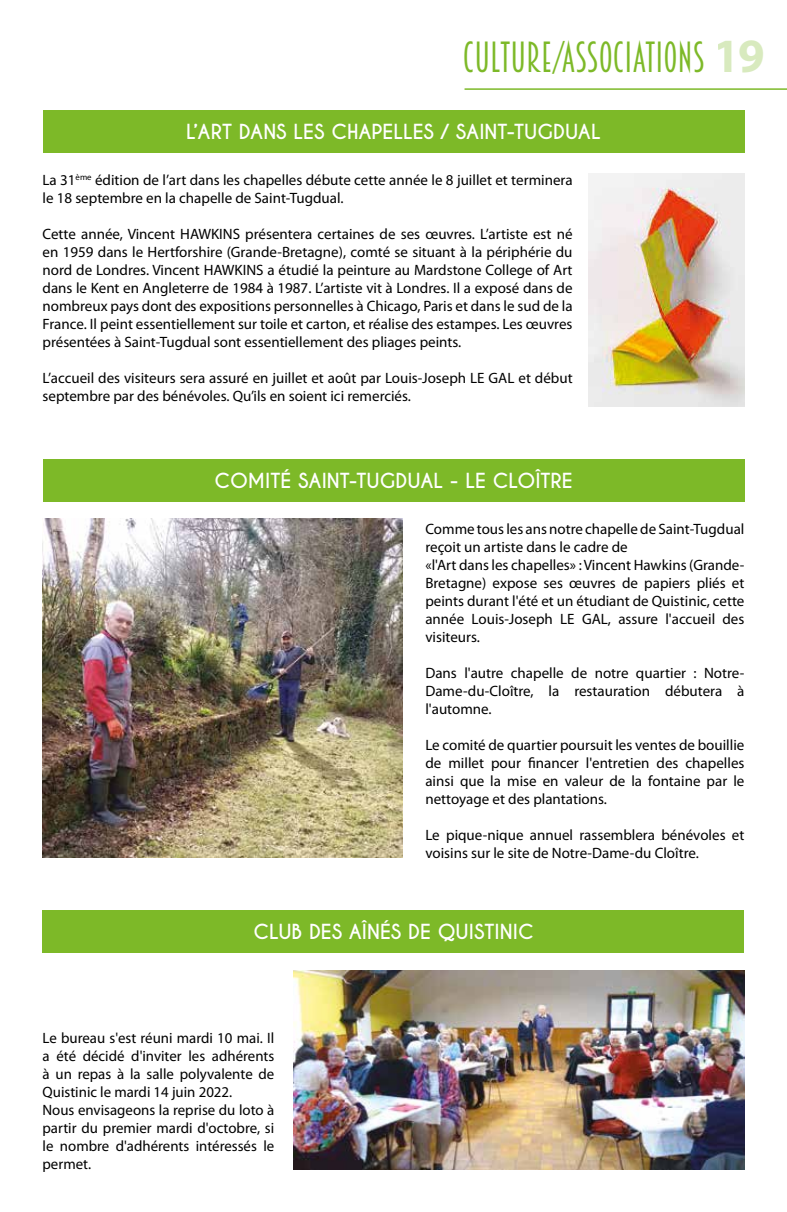
<style>
.page{position:relative;width:787px;height:1212px;background:#fff}
.page>*{position:absolute;margin:0;border:0;box-sizing:border-box;transform-origin:0 0}
.t1{font:39px "Breamcatcher";color:#7db928}
.t2{font:700 19.5px "Caviar Dreams";color:#fff}
.t3{font:15px/18px "Myriad Pro";color:#000}
.s1{font-family:"Myriad Pro";font-weight:700;font-size:48px}
</style>
<div class="page">
<img style="left:294px;top:971px;width:450px;height:198px">
<hr style="left:464px;top:88px;width:323px;height:2px;background:#7db928">
<div style="left:43px;top:111px;width:701px;height:42px;background:#7db928"></div>
<div style="left:43px;top:459px;width:701px;height:43px;background:#7db928"></div>
<img style="left:588px;top:174px;width:156px;height:233px">
<img style="left:43px;top:519px;width:359px;height:339px">
<div style="left:43px;top:910px;width:701px;height:43px;background:#7db928"></div>
<h1 class="t1" style="left:463px;top:34px;width:303px">CULTURE/ASSOCIATIONS <span class="s1">19</span></h1>
<h2 class="t2" style="left:186px;top:120px;width:416px">L’ART DANS LES CHAPELLES / SAINT-TUGDUAL</h2>
<p class="t3" style="left:43px;top:171px;width:531px">La 31<sup>ème</sup> édition de l’art dans les chapelles débute cette année le 8 juillet et terminera le 18 septembre en la chapelle de Saint-Tugdual.</p>
<p class="t3" style="left:43px;top:225px;width:531px;text-align:justify">Cette année, Vincent HAWKINS présentera certaines de ses œuvres. L’artiste est né en 1959 dans le Hertforshire (Grande-Bretagne), comté se situant à la périphérie du nord de Londres. Vincent HAWKINS a étudié la peinture au Mardstone College of Art dans le Kent en Angleterre de 1984 à 1987. L’artiste vit à Londres. Il a exposé dans de nombreux pays dont des expositions personnelles à Chicago, Paris et dans le sud de la France. Il peint essentiellement sur toile et carton, et réalise des estampes. Les œuvres présentées à Saint-Tugdual sont essentiellement des pliages peints.</p>
<p class="t3" style="left:43px;top:369px;width:531px">L’accueil des visiteurs sera assuré en juillet et août par Louis-Joseph LE GAL et début septembre par des bénévoles. Qu’ils en soient ici remerciés.</p>
<h2 class="t2" style="left:214px;top:469px;width:360px">COMITÉ SAINT-TUGDUAL - LE CLOÎTRE</h2>
<p class="t3" style="left:425px;top:520px;width:320px">Comme tous les ans notre chapelle de Saint-Tugdual reçoit un artiste dans le cadre de<br>«l'Art dans les chapelles» : Vincent Hawkins (Grande-Bretagne) expose ses œuvres de papiers pliés et peints durant l'été et un étudiant de Quistinic, cette année Louis-Joseph LE GAL, assure l'accueil des visiteurs.</p>
<p class="t3" style="left:425px;top:664px;width:320px;text-align:justify">Dans l'autre chapelle de notre quartier : Notre-Dame-du-Cloître, la restauration débutera à l'automne.</p>
<p class="t3" style="left:425px;top:736px;width:320px;text-align:justify">Le comité de quartier poursuit les ventes de bouillie de millet pour financer l'entretien des chapelles ainsi que la mise en valeur de la fontaine par le nettoyage et des plantations.</p>
<p class="t3" style="left:425px;top:826px;width:320px">Le pique-nique annuel rassemblera bénévoles et voisins sur le site de Notre-Dame-du Cloître.</p>
<h2 class="t2" style="left:253px;top:920px;width:282px">CLUB DES AÎNÉS DE QUISTINIC</h2>
<p class="t3" style="left:43px;top:1029px;width:233px">Le bureau s'est réuni mardi 10 mai. Il a été décidé d'inviter les adhérents à un repas à la salle polyvalente de<br>Quistinic le mardi 14 juin 2022.<br>Nous envisageons la reprise du loto à partir du premier mardi d'octobre, si le nombre d'adhérents intéressés le permet.</p>
</div>
